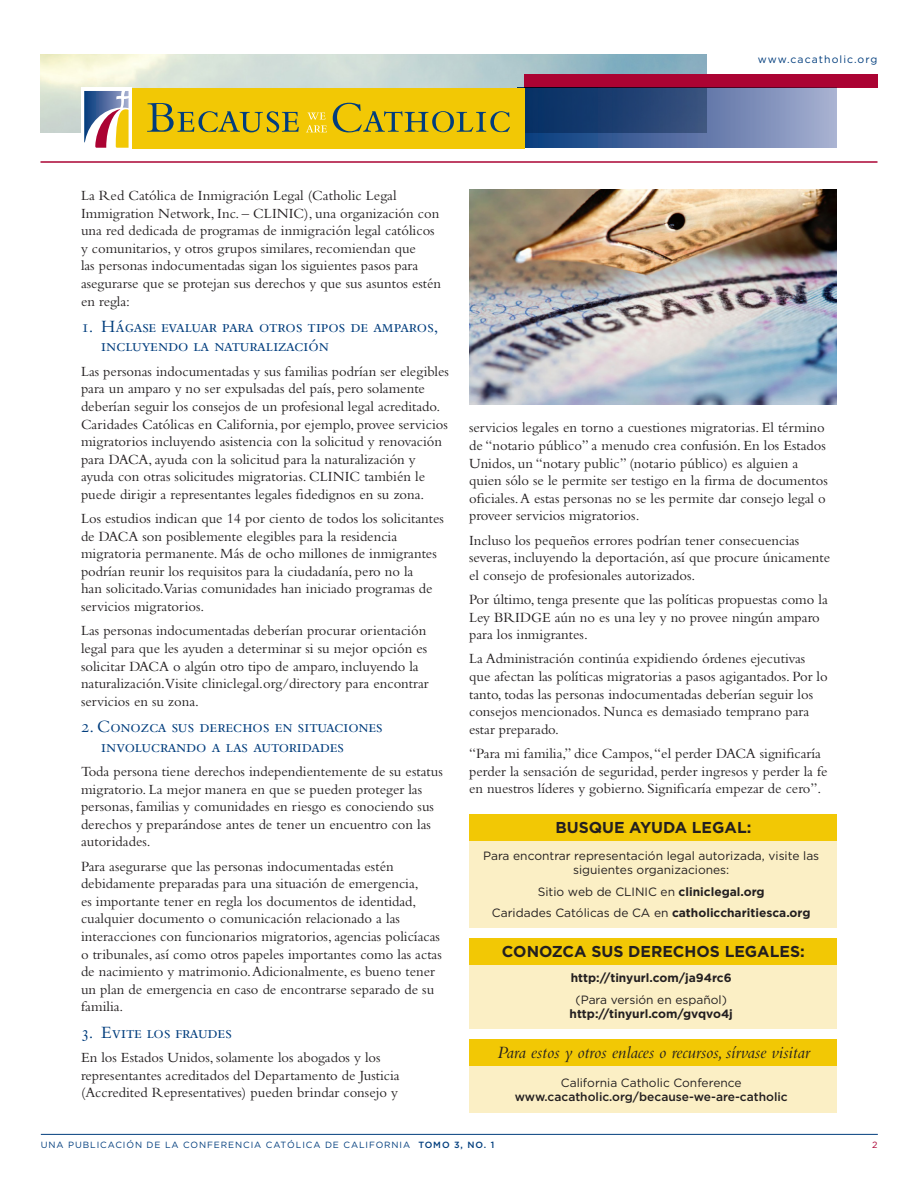
<style>
.page{position:relative;width:918px;height:1188px;background:#fff}
.page>*{position:absolute;margin:0;border:0;box-sizing:border-box;transform-origin:0 0}
.t1{font:18px/19.5px "Bembo SC";letter-spacing:-.02em;color:#013d7d}
.t2{font:italic 18px "Bembo";color:#231f20}
.t3{font:700 15.75px "Gotham";color:#231f20}
.t4{font:14.7px/17.5px "Bembo";color:#231f20}
.t5{font:12px/14.4px "Gotham";color:#231f20;text-align:center}
.t6{font:700 12px "Gotham";color:#231f20}
.t7{font:500 12px "Gotham";color:#231f20}
.t8{font:10.5px "Gotham";letter-spacing:.1em;color:#013d7d}
.t9{font:9px "Gotham";letter-spacing:.1em;color:#013d7d}
.t10{font:9px "Gotham";color:#ab0333}
.s1{font-weight:700}
.s2{font-weight:500}
</style>
<div class="page">
<img style="left:40px;top:54px;width:666px;height:78px">
<div style="left:524px;top:74px;width:354px;height:14px;background:#ab0333"></div>
<svg style="left:524px;top:88px;width:313px;height:60px;background:#4c6795"></svg>
<div style="left:132px;top:88px;width:392px;height:60px;background:#f2c805"></div>
<div style="left:81px;top:88px;width:51px;height:63px;background:#fff"></div>
<svg style="left:84px;top:91px;width:45px;height:57px"></svg>
<svg style="left:147px;top:103px;width:363px;height:29px"></svg>
<hr style="left:40px;top:161px;width:838px;height:2px;background:#ab0333">
<hr style="left:41px;top:1134px;width:837px;height:1px;background:#013d7d">
<div style="left:469px;top:1066px;width:368px;height:47px;background:#fbefc5"></div>
<div style="left:469px;top:1039px;width:368px;height:27px;background:#f2c805"></div>
<div style="left:469px;top:814px;width:368px;height:114px;background:#fbefc5"></div>
<div style="left:469px;top:938px;width:368px;height:91px;background:#fbefc5"></div>
<div style="left:469px;top:814px;width:368px;height:27px;background:#f2c805"></div>
<div style="left:469px;top:938px;width:368px;height:27px;background:#f2c805"></div>
<img style="left:469px;top:189px;width:368px;height:216px">
<p class="t8" style="left:758px;top:54px;width:121px">www.cacatholic.org</p>
<p class="t4" style="left:81px;top:187px;width:362px">La Red Católica de Inmigración Legal (Catholic Legal Immigration Network, Inc. – CLINIC), una organización con una red dedicada de programas de inmigración legal católicos y comunitarios, y otros grupos similares, recomiendan que<br>las personas indocumentadas sigan los siguientes pasos para asegurarse que se protejan sus derechos y que sus asuntos estén en regla:</p>
<p class="t1" style="left:101px;top:317px;width:339px;text-indent:-20px">1. Hágase evaluar para otros tipos de amparos, incluyendo la naturalización</p>
<p class="t4" style="left:81px;top:362px;width:369px">Las personas indocumentadas y sus familias podrían ser elegibles para un amparo y no ser expulsadas del país, pero solamente deberían seguir los consejos de un profesional legal acreditado.<br>Caridades Católicas en California, por ejemplo, provee servicios migratorios incluyendo asistencia con la solicitud y renovación para DACA, ayuda con la solicitud para la naturalización y ayuda con otras solicitudes migratorias. CLINIC también le puede dirigir a representantes legales fidedignos en su zona.</p>
<p class="t4" style="left:81px;top:510px;width:364px">Los estudios indican que 14 por ciento de todos los solicitantes de DACA son posiblemente elegibles para la residencia migratoria permanente. Más de ocho millones de inmigrantes podrían reunir los requisitos para la ciudadanía, pero no la<br>han solicitado.Varias comunidades han iniciado programas de servicios migratorios.</p>
<p class="t4" style="left:81px;top:622px;width:349px">Las personas indocumentadas deberían procurar orientación legal para que les ayuden a determinar si su mejor opción es solicitar DACA o algún otro tipo de amparo, incluyendo la naturalización.Visite cliniclegal.org/directory para encontrar servicios en su zona.</p>
<p class="t1" style="left:101px;top:717px;width:283px;text-indent:-20px">2. Conozca sus derechos en situaciones involucrando a las autoridades</p>
<p class="t4" style="left:81px;top:762px;width:363px">Toda persona tiene derechos independientemente de su estatus migratorio. La mejor manera en que se pueden proteger las personas, familias y comunidades en riesgo es conociendo sus derechos y preparándose antes de tener un encuentro con las autoridades.</p>
<p class="t4" style="left:81px;top:857px;width:362px">Para asegurarse que las personas indocumentadas estén debidamente preparadas para una situación de emergencia,<br>es importante tener en regla los documentos de identidad, cualquier documento o comunicación relacionado a las interacciones con funcionarios migratorios, agencias policíacas o tribunales, así como otros papeles importantes como las actas de nacimiento y matrimonio. Adicionalmente, es bueno tener un plan de emergencia en caso de encontrarse separado de su familia.</p>
<p class="t1" style="left:81px;top:1022px;width:153px">3. Evite los fraudes</p>
<p class="t4" style="left:81px;top:1048px;width:320px">En los Estados Unidos, solamente los abogados y los representantes acreditados del Departamento de Justicia (Accredited Representatives) pueden brindar consejo y</p>
<p class="t4" style="left:469px;top:419px;width:360px">servicios legales en torno a cuestiones migratorias. El término de “notario público” a menudo crea confusión. En los Estados Unidos, un “notary public” (notario público) es alguien a quien sólo se le permite ser testigo en la firma de documentos oficiales. A estas personas no se les permite dar consejo legal o proveer servicios migratorios.</p>
<p class="t4" style="left:469px;top:531px;width:363px">Incluso los pequeños errores podrían tener consecuencias severas, incluyendo la deportación, así que procure únicamente el consejo de profesionales autorizados.</p>
<p class="t4" style="left:469px;top:590px;width:360px">Por último, tenga presente que las políticas propuestas como la<br>Ley BRIDGE aún no es una ley y no provee ningún amparo para los inmigrantes.</p>
<p class="t4" style="left:469px;top:650px;width:360px">La Administración continúa expidiendo órdenes ejecutivas que afectan las políticas migratorias a pasos agigantados. Por lo tanto, todas las personas indocumentadas deberían seguir los consejos mencionados. Nunca es demasiado temprano para estar preparado.</p>
<p class="t4" style="left:469px;top:744px;width:360px">“Para mi familia,” dice Campos, “el perder DACA significaría perder la sensación de seguridad, perder ingresos y perder la fe en nuestros líderes y gobierno. Significaría empezar de cero”.</p>
<p class="t3" style="left:555px;top:819px;width:198px">BUSQUE AYUDA LEGAL:</p>
<p class="t5" style="left:483px;top:848px;width:338px">Para encontrar representación legal autorizada, visite las siguientes organizaciones:</p>
<p class="t5" style="left:492px;top:881px;width:320px;line-height:21.1px">Sitio web de CLINIC en <span class="s1">cliniclegal.org<br></span>Caridades Católicas de CA en <span class="s1">catholiccharitiesca.org</span></p>
<p class="t3" style="left:502px;top:943px;width:304px">CONOZCA SUS DERECHOS LEGALES:</p>
<p class="t6" style="left:571px;top:971px;width:163px">http://tinyurl.com/ja94rc6</p>
<p class="t5" style="left:576px;top:992px;width:153px">(Para versión en español)</p>
<p class="t6" style="left:570px;top:1007px;width:165px">http://tinyurl.com/gvqvo4j</p>
<p class="t2" style="left:497px;top:1042px;width:314px">Para estos y otros enlaces o recursos, sírvase visitar</p>
<p class="t5" style="left:561px;top:1075px;width:182px">California Catholic Conference</p>
<p class="t7" style="left:515px;top:1090px;width:275px">www.cacatholic.org/because-we-are-catholic</p>
<p class="t9" style="left:41px;top:1140px;width:455px">UNA PUBLICACIÓN DE LA CONFERENCIA CATÓLICA DE CALIFORNIA <span class="s2">TOMO 3, NO. 1</span></p>
<p class="t10" style="left:872px;top:1140px;width:7px">2</p>
</div>
